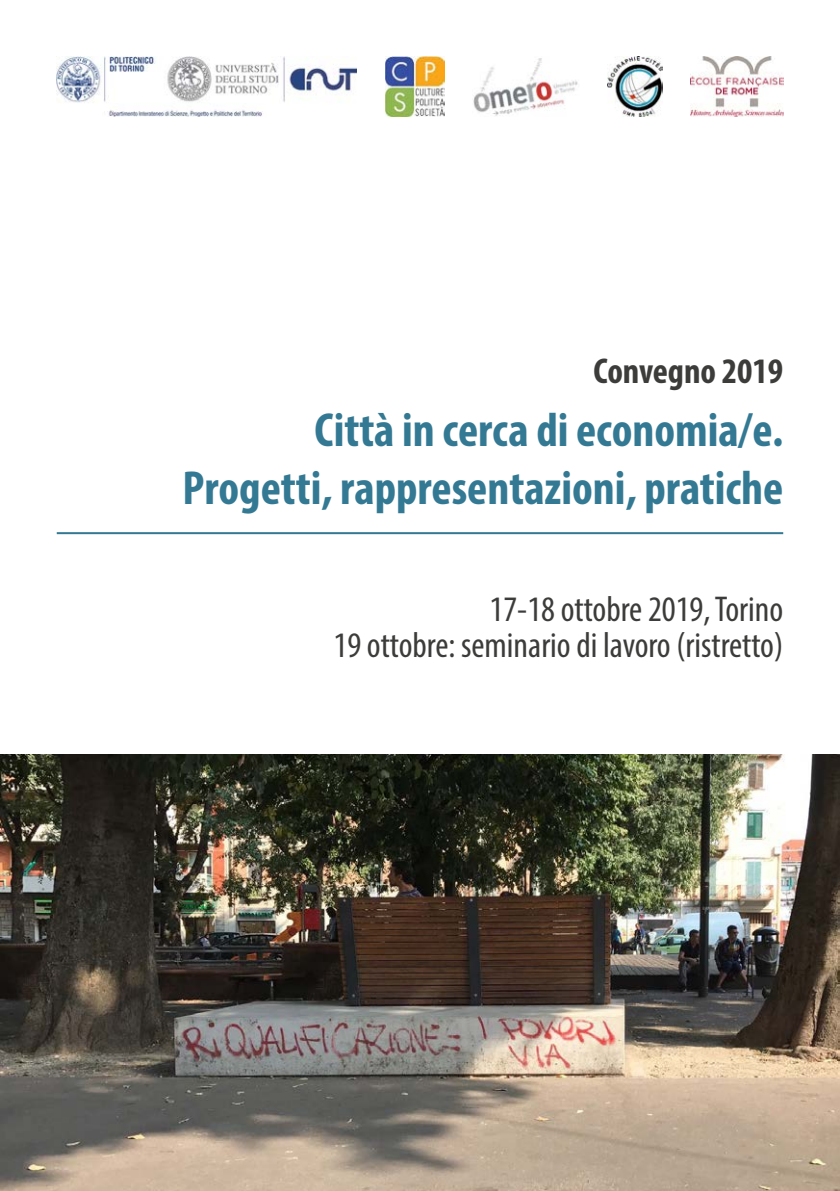
<style>
.page{position:relative;width:840px;height:1191px;background:#fff}
.page>*{position:absolute;margin:0;border:0;box-sizing:border-box;transform-origin:0 0}
.t1{font:700 condensed 48px "Myriad Pro";color:#337993}
.t2{font:condensed 36px "Myriad Pro";color:#3c3c3b}
.t3{font:700 condensed 36px "Myriad Pro";color:#3c3c3b}
</style>
<div class="page">
<hr style="left:57px;top:532px;width:725px;height:2px;background:#337993">
<img style="left:0;top:754px;width:839px;height:437px">
<img style="left:690px;top:57px;width:92px;height:59px">
<img style="left:57px;top:57px;width:299px;height:59px">
<img style="left:607px;top:57px;width:55px;height:59px">
<img style="left:385px;top:57px;width:59px;height:59px">
<img style="left:473px;top:58px;width:105px;height:58px">
<p class="t3" style="left:593px;top:348px;width:191px">Convegno 2019</p>
<p class="t1" style="left:314px;top:400px;width:470px">Città in cerca di economia/e.</p>
<p class="t1" style="left:182px;top:458px;width:601px">Progetti, rappresentazioni, pratiche</p>
<p class="t2" style="left:489px;top:587px;width:295px">17-18 ottobre 2019, Torino</p>
<p class="t2" style="left:333px;top:623px;width:451px">19 ottobre: seminario di lavoro (ristretto)</p>
</div>
